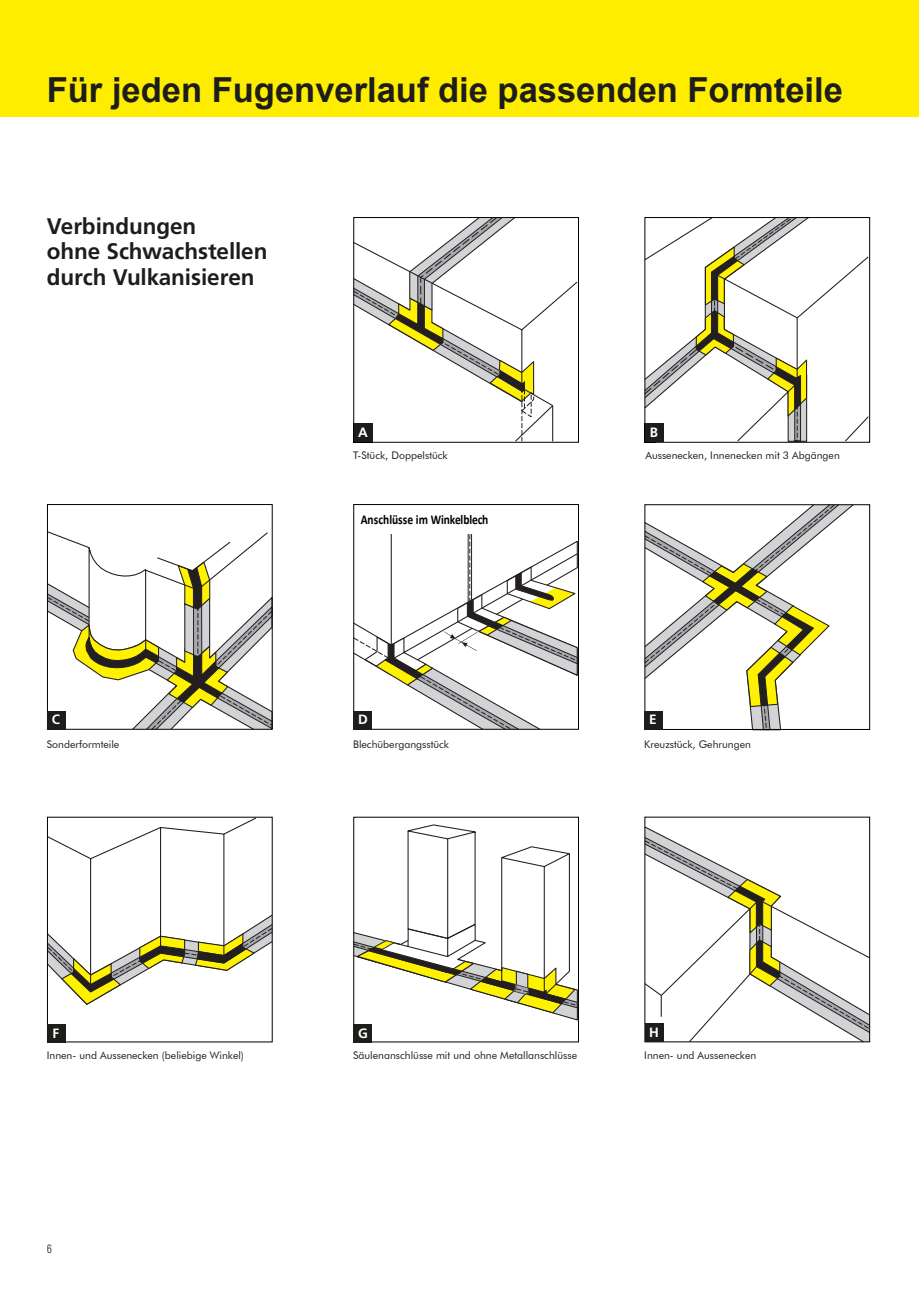
<style>
.page{position:relative;width:919px;height:1289px;background:#fff}
.page>*{position:absolute;margin:0;border:0;box-sizing:border-box;transform-origin:0 0}
.t1{font:700 34.5px "Arial";color:#1d1d1b}
.t2{font:700 22.5px/25.5px "Frutiger LT Pro";letter-spacing:-.005em;color:#1d1d1b}
.t3{font:700 16.5px "Arial";color:#fff;scale:.94 1}
.t4{font:700 16.5px "Arial";color:#fff}
.t5{font:700 13.5px "Calibri";letter-spacing:-.01em;color:#000;scale:.85 1}
.t6{font:700 13.5px "Frutiger LT Pro";color:#fff}
.t7{font:12px "Akrobat";color:#1d1d1b}
.t8{font:10.5px "Futura BT";color:#1d1d1b}
</style>
<div class="page">
<div style="left:0;top:0;width:906px;height:116px;background:#ffed00"></div>
<div style="left:906px;top:0;width:12px;height:116px;background:#ffed00"></div>
<svg style="left:355px;top:219px;width:222px;height:221px"></svg>
<div style="left:353px;top:217px;width:226px;height:225px;border:1px solid #000"></div>
<svg style="left:47px;top:530px;width:226px;height:200px"></svg>
<div style="left:47px;top:504px;width:225px;height:225px;border:1px solid #000"></div>
<svg style="left:646px;top:219px;width:221px;height:221px"></svg>
<div style="left:644px;top:217px;width:225px;height:225px;border:1px solid #000"></div>
<svg style="left:353px;top:534px;width:225px;height:196px"></svg>
<div style="left:353px;top:504px;width:226px;height:225px;border:1px solid #000"></div>
<svg style="left:644px;top:506px;width:210px;height:224px"></svg>
<svg style="left:49px;top:816px;width:224px;height:189px"></svg>
<svg style="left:355px;top:824px;width:222px;height:197px"></svg>
<div style="left:353px;top:816px;width:226px;height:226px;border:1px solid #000"></div>
<svg style="left:644px;top:836px;width:227px;height:207px"></svg>
<div style="left:354px;top:423px;width:18px;height:19px;background:#1d1d1b"></div>
<div style="left:644px;top:423px;width:19px;height:19px;background:#1d1d1b"></div>
<div style="left:353px;top:711px;width:19px;height:18px;background:#1d1d1b"></div>
<div style="left:644px;top:711px;width:18px;height:18px;background:#1d1d1b"></div>
<div style="left:47px;top:711px;width:18px;height:18px;background:#1d1d1b"></div>
<div style="left:47px;top:1024px;width:18px;height:18px;background:#1d1d1b"></div>
<div style="left:353px;top:1024px;width:19px;height:18px;background:#1d1d1b"></div>
<div style="left:644px;top:1023px;width:19px;height:18px;background:#1d1d1b"></div>
<h1 class="t1" style="left:47px;top:65px;width:797px">Für jeden Fugenverlauf die passenden Formteile</h1>
<h2 class="t2" style="left:47px;top:213px;width:222px">Verbindungen<br>ohne Schwachstellen durch Vulkanisieren</h2>
<h3 class="t3" style="left:357px;top:421px;width:13px">A</h3>
<h3 class="t4" style="left:644px;top:421px;width:13px">B</h3>
<p class="t6" style="left:358px;top:424px;width:11px">A</p>
<p class="t6" style="left:650px;top:424px;width:10px">B</p>
<p class="t8" style="left:353px;top:449px;width:96px">T-Stück, Doppelstück</p>
<p class="t8" style="left:645px;top:449px;width:196px">Aussenecken, Innenecken mit 3 Abgängen</p>
<p class="t5" style="left:360px;top:510px;width:152px">Anschlüsse im Winkelblech</p>
<p class="t6" style="left:52px;top:711px;width:10px">C</p>
<p class="t6" style="left:358px;top:711px;width:11px">D</p>
<p class="t6" style="left:649px;top:711px;width:9px">E</p>
<p class="t8" style="left:47px;top:738px;width:74px">Sonderformteile</p>
<p class="t6" style="left:53px;top:1025px;width:8px">F</p>
<p class="t8" style="left:353px;top:738px;width:97px">Blechübergangsstück</p>
<p class="t8" style="left:644px;top:738px;width:108px">Kreuzstück, Gehrungen</p>
<p class="t6" style="left:358px;top:1025px;width:11px">G</p>
<p class="t6" style="left:649px;top:1024px;width:11px">H</p>
<p class="t8" style="left:47px;top:1048px;width:199px">Innen- und Aussenecken (beliebige Winkel)</p>
<p class="t8" style="left:353px;top:1048px;width:225px">Säulenanschlüsse mit und ohne Metallanschlüsse</p>
<p class="t8" style="left:644px;top:1048px;width:113px">Innen- und Aussenecken</p>
<p class="t7" style="left:47px;top:1241px;width:7px">6</p>
</div>
